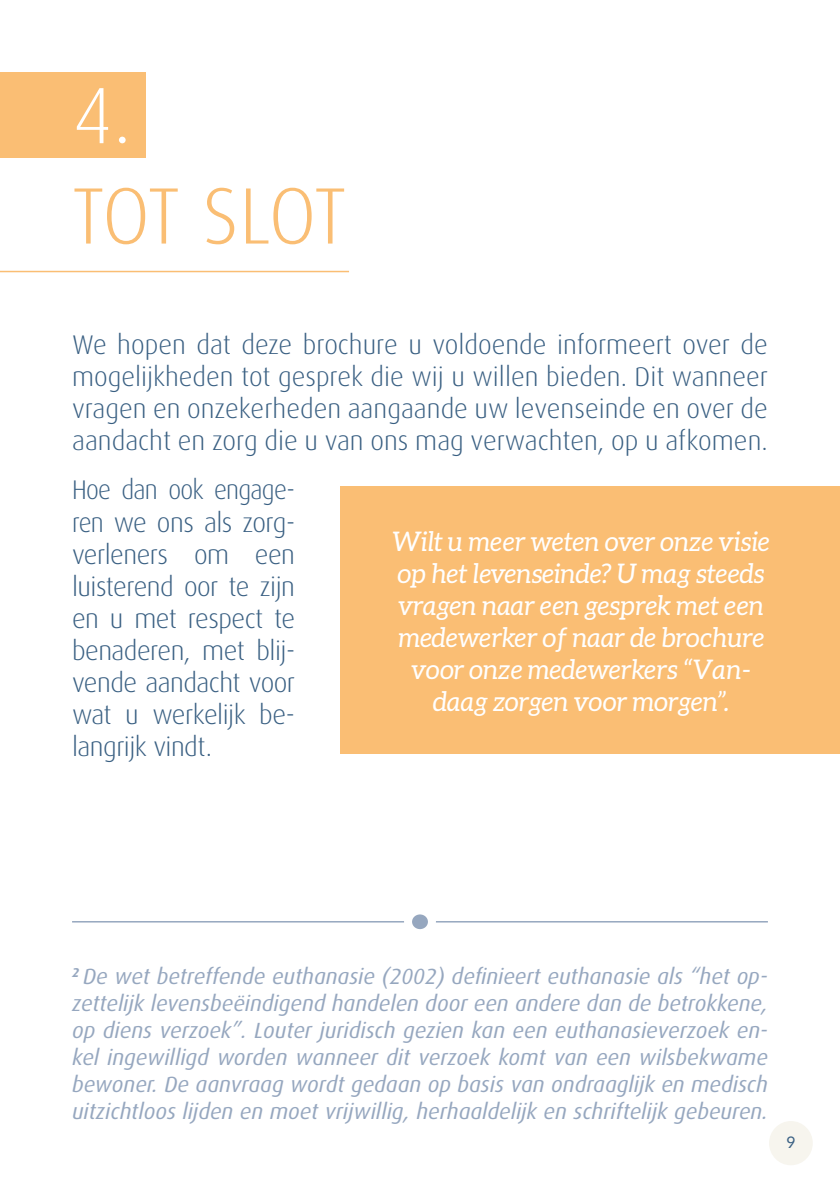
<style>
.page{position:relative;width:840px;height:1191px;background:#fff}
.page>*{position:absolute;margin:0;border:0;box-sizing:border-box;transform-origin:0 0}
.t1{font:300 80px "Dax";letter-spacing:-.03em;color:#fabe74}
.t2{font:300 80px "Dax";color:#fff}
.t3{font:300 27px/32px "Dax";letter-spacing:-.02em;color:#395f82;text-align:justify}
.t4{font:italic 27px/32px "Aleo";color:#fff;text-align:center}
.t5{font:300 27px/32px "Dax";letter-spacing:-.02em;color:#395f82;text-align:justify;scale:.94 1}
.t6{font:italic 22px/27px "Dax";color:#96a7bf;text-align:justify}
.t7{font:16px "Aleo";color:#3a6083}
</style>
<div class="page">
<div style="left:340px;top:486px;width:499px;height:268px;background:#fabe74"></div>
<div style="left:0;top:72px;width:145px;height:85px;background:#fabe74"></div>
<hr style="left:0;top:271px;width:349px;height:1px;background:#fabe74">
<hr style="left:72px;top:921px;width:695px;height:1px;background:#96a7bf">
<div style="left:408px;top:910px;width:23px;height:23px;background:#96a7bf;border-radius:50%"></div>
<div style="left:404px;top:906px;width:31px;height:31px;border:8px solid #fff;border-radius:50%"></div>
<div style="left:768px;top:1121px;width:44px;height:44px;background:#f7f5ee;border-radius:50%"></div>
<h1 class="t2" style="left:72px;top:72px;width:61px">4.</h1>
<h1 class="t1" style="left:72px;top:172px;width:276px">TOT SLOT</h1>
<p class="t3" style="left:72px;top:329px;width:697px">We hopen dat deze brochure u voldoende informeert over de mogelijkheden tot gesprek die wij u willen bieden. Dit wanneer vragen en onzekerheden aangaande uw levenseinde en over de aandacht en zorg die u van ons mag verwachten, op u afkomen.</p>
<p class="t5" style="left:72px;top:474px;width:239px">Hoe dan ook engage&shy;ren we ons als zorg&shy;verleners om een luisterend oor te zijn en u met respect te benaderen, met blij&shy;vende aandacht voor wat u werkelijk be&shy;langrijk vindt.</p>
<p class="t4" style="left:392px;top:525px;width:378px">Wilt u meer weten over onze visie op het levenseinde? U mag steeds vragen naar een gesprek met een medewerker of naar de brochure voor onze medewerkers “Van&shy;daag zorgen voor morgen”.</p>
<p class="t6" style="left:72px;top:963px;width:697px"><sup>2</sup> De wet betreffende euthanasie (2002) definieert euthanasie als “het op&shy;zettelijk levensbeëindigend handelen door een andere dan de betrokkene, op diens verzoek”. Louter juridisch gezien kan een euthanasieverzoek en&shy;kel ingewilligd worden wanneer dit verzoek komt van een wilsbekwame bewoner. De aanvraag wordt gedaan op basis van ondraaglijk en medisch uitzichtloos lijden en moet vrijwillig, herhaaldelijk en schriftelijk gebeuren.</p>
<p class="t7" style="left:786px;top:1133px;width:10px">9</p>
</div>
